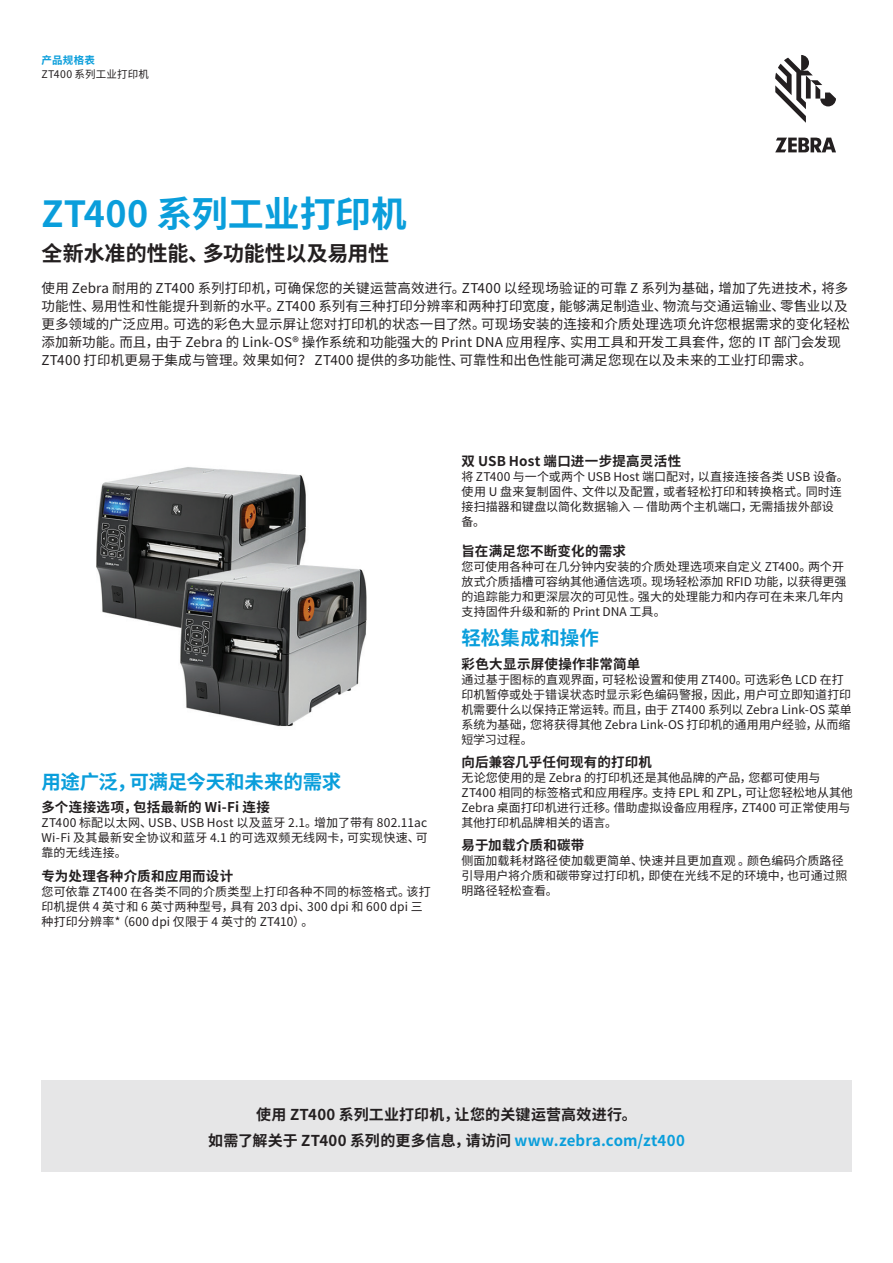
<style>
.page{position:relative;width:893px;height:1263px;background:#fff}
.page>*{position:absolute;margin:0;border:0;box-sizing:border-box;transform-origin:0 0}
.Heading-1-Cover{font:700 36px "Noto Sans CJ Ksc";color:#0a9edb}
.Subhead-1-Cover{font:700 21px "Noto Sans CJ Ksc";letter-spacing:-.005em;color:#231f20}
.Heading-3{font:700 19.5px "Noto Sans CJ Ksc";letter-spacing:-.01em;color:#0a9edb}
.Heading-3-2{font:700 19.5px "Noto Sans CJ Ksc";letter-spacing:.01em;color:#0a9edb}
.CTA-Call_To_Action{font:700 15px "Noto Sans CJ Ksc";letter-spacing:.01em;color:#231f20}
.CTA-Market_Statement{font:700 15px "Noto Sans CJ Ksc";letter-spacing:.01em;color:#231f20}
.Introduction-Cover{font:13.5px/18px "Noto Sans CJ Ksc";letter-spacing:.01em;color:#231f20}
.Subhead_1-body_copy{font:700 13.5px "Noto Sans CJ Ksc";letter-spacing:.02em;color:#231f20}
.Body{font:12px/15px "Noto Sans CJ Ksc";letter-spacing:.005em;color:#231f20}
.t1{font:10.5px "Noto Sans CJ Ksc";letter-spacing:.02em;color:#231f20}
.Collateral_Type{font:700 10.5px "Noto Sans CJ Ksc";letter-spacing:.035em;color:#0a9edb}
.s1{color:#0a9edb}
</style>
<div class="page">
<img style="left:97px;top:467px;width:270px;height:260px">
<svg style="left:775px;top:55px;width:61px;height:68px"></svg>
<svg style="left:775px;top:138px;width:61px;height:14px"></svg>
<div style="left:41px;top:1080px;width:810px;height:92px;background:#e6e6e7"></div>
<p class="Collateral_Type" style="left:41px;top:54px;width:55px">产品规格表</p>
<p class="t1" style="left:41px;top:69px;width:109px">ZT400 系列工业打印机</p>
<p class="Heading-1-Cover" style="left:41px;top:193px;width:367px">ZT400 系列工业打印机</p>
<p class="Subhead-1-Cover" style="left:41px;top:242px;width:349px">全新水准的性能、多功能性以及易用性</p>
<p class="Introduction-Cover" style="left:41px;top:279px;width:810px">使用 Zebra 耐用的 ZT400 系列打印机，可确保您的关键运营高效进行。ZT400 以经现场验证的可靠 Z 系列为基础，增加了先进技术，将多功能性、易用性和性能提升到新的水平。ZT400 系列有三种打印分辨率和两种打印宽度，能够满足制造业、物流与交通运输业、零售业以及更多领域的广泛应用。可选的彩色大显示屏让您对打印机的状态一目了然。可现场安装的连接和介质处理选项允许您根据需求的变化轻松添加新功能。而且，由于 Zebra 的 Link-OS® 操作系统和功能强大的 Print DNA 应用程序、实用工具和开发工具套件，您的 IT 部门会发现ZT400 打印机更易于集成与管理。效果如何？ ZT400 提供的多功能性、可靠性和出色性能可满足您现在以及未来的工业打印需求。</p>
<p class="Heading-3" style="left:41px;top:771px;width:301px">用途广泛，可满足今天和未来的需求</p>
<p class="Subhead_1-body_copy" style="left:41px;top:800px;width:230px">多个连接选项，包括最新的 Wi-Fi 连接</p>
<p class="Body" style="left:41px;top:816px;width:388px;text-align:justify">ZT400 标配以太网、USB、USB Host 以及蓝牙 2.1。增加了带有 802.11ac Wi-Fi 及其最新安全协议和蓝牙 4.1 的可选双频无线网卡，可实现快速、可靠的无线连接。</p>
<p class="Subhead_1-body_copy" style="left:41px;top:868px;width:193px">专为处理各种介质和应用而设计</p>
<p class="Body" style="left:41px;top:884px;width:391px">您可依靠 ZT400 在各类不同的介质类型上打印各种不同的标签格式。该打印机提供 4 英寸和 6 英寸两种型号，具有 203 dpi、300 dpi 和 600 dpi 三种打印分辨率*（600 dpi 仅限于 4 英寸的 ZT410）。</p>
<p class="Subhead_1-body_copy" style="left:461px;top:454px;width:221px">双 USB Host 端口进一步提高灵活性</p>
<p class="Body" style="left:461px;top:469px;width:389px">将 ZT400 与一个或两个 USB Host 端口配对，以直接连接各类 USB 设备。使用 U 盘来复制固件、文件以及配置，或者轻松打印和转换格式。同时连接扫描器和键盘以简化数据输入 — 借助两个主机端口，无需插拔外部设<br>备。</p>
<p class="Subhead_1-body_copy" style="left:461px;top:544px;width:166px">旨在满足您不断变化的需求</p>
<p class="Body" style="left:461px;top:559px;width:387px">您可使用各种可在几分钟内安装的介质处理选项来自定义 ZT400。两个开放式介质插槽可容纳其他通信选项。现场轻松添加 RFID 功能，以获得更强的追踪能力和更深层次的可见性。强大的处理能力和内存可在未来几年内支持固件升级和新的 Print DNA 工具。</p>
<p class="Heading-3-2" style="left:461px;top:627px;width:139px">轻松集成和操作</p>
<p class="Subhead_1-body_copy" style="left:461px;top:656px;width:180px">彩色大显示屏使操作非常简单</p>
<p class="Body" style="left:461px;top:672px;width:392px">通过基于图标的直观界面，可轻松设置和使用 ZT400。可选彩色 LCD 在打印机暂停或处于错误状态时显示彩色编码警报，因此，用户可立即知道打印机需要什么以保持正常运转。而且，由于 ZT400 系列以 Zebra Link-OS 菜单系统为基础，您将获得其他 Zebra Link-OS 打印机的通用用户经验，从而缩短学习过程。</p>
<p class="Subhead_1-body_copy" style="left:461px;top:754px;width:192px">向后兼容几乎任何现有的打印机</p>
<p class="Body" style="left:461px;top:770px;width:393px">无论您使用的是 Zebra 的打印机还是其他品牌的产品，您都可使用与ZT400 相同的标签格式和应用程序。支持 EPL 和 ZPL，可让您轻松地从其他Zebra 桌面打印机进行迁移。借助虚拟设备应用程序，ZT400 可正常使用与其他打印机品牌相关的语言。</p>
<p class="Subhead_1-body_copy" style="left:461px;top:838px;width:124px">易于加载介质和碳带</p>
<p class="Body" style="left:461px;top:853px;width:387px">侧面加载耗材路径使加载更简单、快速并且更加直观 。颜色编码介质路径引导用户将介质和碳带穿过打印机，即使在光线不足的环境中，也可通过照明路径轻松查看。</p>
<p class="CTA-Market_Statement" style="left:256px;top:1105px;width:382px">使用 ZT400 系列工业打印机，让您的关键运营高效进行。</p>
<p class="CTA-Call_To_Action" style="left:208px;top:1132px;width:478px">如需了解关于 ZT400 系列的更多信息，请访问 <span class="s1">www.zebra.com/zt400</span></p>
</div>
